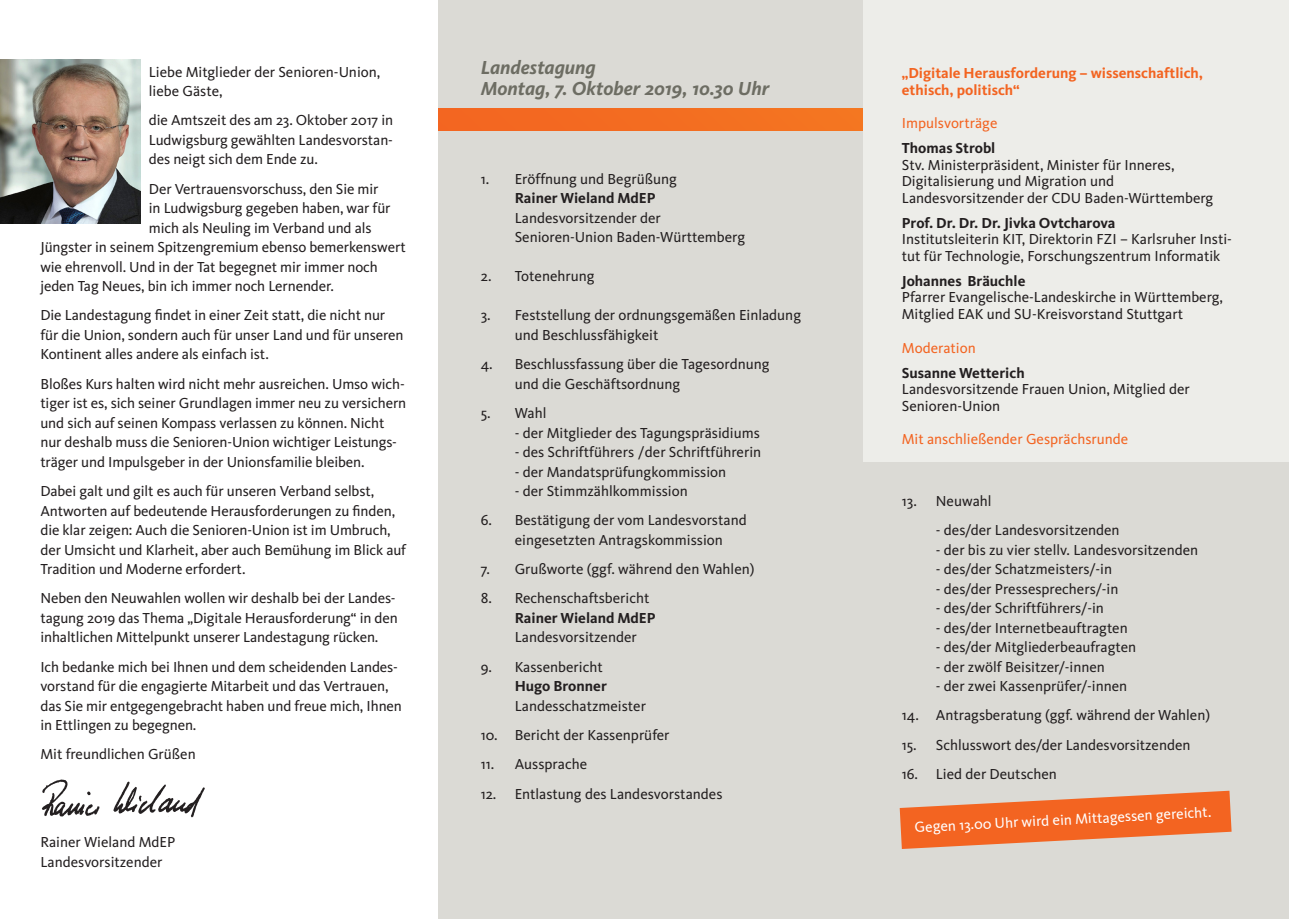
<style>
.page{position:relative;width:1289px;height:919px;background:#fff}
.page>*{position:absolute;margin:0;border:0;box-sizing:border-box;transform-origin:0 0}
.t1{font:italic 700 19.5px/21px "CDU Kievit";color:#6d6d63}
.t2{font:15px/19.5px "CDU Kievit";letter-spacing:-.005em;color:#231f20}
.t3{font:700 15px/16.5px "CDU Kievit";color:#f36421}
.t4{font:15px "CDU Kievit";color:#f36421}
.t5{font:15px "CDU Kievit";color:#fff}
.s1{font-weight:700}
</style>
<div class="page">
<div style="left:438px;top:0;width:850px;height:918px;background:#dbdad5"></div>
<div style="left:438px;top:108px;width:850px;height:23px;background:#f36c21"></div>
<img style="left:0;top:60px;width:140px;height:163px">
<svg style="left:899px;top:790px;width:332px;height:58px"></svg>
<div style="left:863px;top:0;width:425px;height:461px;background:#edede9"></div>
<img style="left:42px;top:779px;width:162px;height:39px">
<p class="t2" style="left:149px;top:62px;width:233px">Liebe Mitglieder der Senioren-Union, liebe Gäste,</p>
<p class="t2" style="left:149px;top:111px;width:246px;text-align:justify">die Amtszeit des am 23. Oktober 2017 in Ludwigsburg gewählten Landesvorstan&shy;des neigt sich dem Ende zu.</p>
<p class="t2" style="left:149px;top:179px;width:231px">Der Vertrauensvorschuss, den Sie mir</p>
<p class="t2" style="left:149px;top:198px;width:243px">in Ludwigsburg gegeben haben, war für</p>
<p class="t2" style="left:149px;top:218px;width:224px">mich als Neuling im Verband und als</p>
<p class="t2" style="left:40px;top:237px;width:367px">Jüngster in seinem Spitzengremium ebenso bemerkenswert</p>
<p class="t2" style="left:40px;top:257px;width:339px">wie ehrenvoll. Und in der Tat begegnet mir immer noch</p>
<p class="t2" style="left:40px;top:276px;width:295px">jeden Tag Neues, bin ich immer noch Lernender.</p>
<p class="t2" style="left:40px;top:306px;width:365px">Die Landestagung findet in einer Zeit statt, die nicht nur für die Union, sondern auch für unser Land und für unseren<br>Kontinent alles andere als einfach ist.</p>
<p class="t2" style="left:40px;top:374px;width:367px">Bloßes Kurs halten wird nicht mehr ausreichen. Umso wich&shy;tiger ist es, sich seiner Grundlagen immer neu zu versichern und sich auf seinen Kompass verlassen zu können. Nicht nur deshalb muss die Senioren-Union wichtiger Leistungs&shy;träger und Impulsgeber in der Unionsfamilie bleiben.</p>
<p class="t2" style="left:40px;top:481px;width:367px">Dabei galt und gilt es auch für unseren Verband selbst, Antworten auf bedeutende Herausforderungen zu finden, die klar zeigen: Auch die Senioren-Union ist im Umbruch, der Umsicht und Klarheit, aber auch Bemühung im Blick auf Tradition und Moderne erfordert.</p>
<p class="t2" style="left:40px;top:588px;width:359px">Neben den Neuwahlen wollen wir deshalb bei der Landes&shy;tagung 2019 das Thema „Digitale Herausforderung“ in den inhaltlichen Mittelpunkt unserer Landestagung rücken.</p>
<p class="t2" style="left:40px;top:657px;width:363px">Ich bedanke mich bei Ihnen und dem scheidenden Landes&shy;vorstand für die engagierte Mitarbeit und das Vertrauen, das Sie mir entgegengebracht haben und freue mich, Ihnen in Ettlingen zu begegnen.</p>
<p class="t2" style="left:40px;top:744px;width:157px">Mit freundlichen Grüßen</p>
<p class="t2" style="left:40px;top:832px;width:137px">Rainer Wieland MdEP<br>Landesvorsitzender</p>
<p class="t1" style="left:480px;top:57px;width:290px">Landestagung<br>Montag, 7. Oktober 2019, 10.30 Uhr</p>
<p class="t2" style="left:514px;top:169px;width:232px;text-indent:-34px">1. Eröffnung und Begrüßung<br><span class="s1">Rainer Wieland MdEP<br></span>Landesvorsitzender der<br>Senioren-Union Baden-Württemberg</p>
<p class="t2" style="left:480px;top:267px;width:115px">2. Totenehrung</p>
<p class="t2" style="left:514px;top:306px;width:288px;text-indent:-34px">3. Feststellung der ordnungsgemäßen Einladung und Beschlussfähigkeit</p>
<p class="t2" style="left:514px;top:354px;width:256px;text-indent:-34px">4. Beschlussfassung über die Tagesordnung und die Geschäftsordnung</p>
<p class="t2" style="left:480px;top:403px;width:67px">5. Wahl</p>
<p class="t2" style="left:514px;top:423px;width:247px">- der Mitglieder des Tagungspräsidiums</p>
<p class="t2" style="left:514px;top:442px;width:248px">- des Schriftführers /der Schriftführerin</p>
<p class="t2" style="left:514px;top:462px;width:213px">- der Mandatsprüfungkommission</p>
<p class="t2" style="left:514px;top:481px;width:175px">- der Stimmzählkommission</p>
<p class="t2" style="left:514px;top:510px;width:233px;text-indent:-34px">6. Bestätigung der vom Landesvorstand eingesetzten Antragskommission</p>
<p class="t2" style="left:480px;top:559px;width:275px">7. Grußworte (ggf. während den Wahlen)</p>
<p class="t2" style="left:514px;top:588px;width:142px;text-indent:-34px">8. Rechenschaftsbericht<br><span class="s1">Rainer Wieland MdEP<br></span>Landesvorsitzender</p>
<p class="t2" style="left:514px;top:657px;width:133px;text-indent:-34px">9. Kassenbericht<br><span class="s1">Hugo Bronner<br></span>Landesschatzmeister</p>
<p class="t2" style="left:480px;top:725px;width:190px">10. Bericht der Kassenprüfer</p>
<p class="t2" style="left:480px;top:754px;width:108px">11. Aussprache</p>
<p class="t2" style="left:480px;top:783px;width:243px">12. Entlastung des Landesvorstandes</p>
<p class="t3" style="left:901px;top:65px;width:303px">„Digitale Herausforderung – wissenschaftlich, ethisch, politisch“</p>
<p class="t4" style="left:901px;top:115px;width:97px">Impulsvorträge</p>
<p class="t2" style="left:901px;top:140px;width:313px;line-height:16.5px"><span class="s1">Thomas Strobl<br></span>Stv. Ministerpräsident, Minister für Inneres, Digitalisierung und Migration und Landesvorsitzender der CDU Baden-Württemberg</p>
<p class="t2" style="left:901px;top:215px;width:331px;line-height:16.5px"><span class="s1">Prof. Dr. Dr. Dr. Jivka Ovtcharova<br></span>Institutsleiterin KIT, Direktorin FZI – Karlsruher Insti&shy;tut für Technologie, Forschungszentrum Informatik</p>
<p class="t2" style="left:901px;top:273px;width:322px;line-height:16.5px"><span class="s1">Johannes Bräuchle<br></span>Pfarrer Evangelische-Landeskirche in Württemberg,<br>Mitglied EAK und SU-Kreisvorstand Stuttgart</p>
<p class="t4" style="left:901px;top:339px;width:75px">Moderation</p>
<p class="t2" style="left:901px;top:364px;width:289px;line-height:16.5px"><span class="s1">Susanne Wetterich<br></span>Landesvorsitzende Frauen Union, Mitglied der<br>Senioren-Union</p>
<p class="t4" style="left:901px;top:430px;width:228px">Mit anschließender Gesprächsrunde</p>
<p class="t2" style="left:901px;top:491px;width:91px">13. Neuwahl</p>
<p class="t2" style="left:935px;top:520px;width:185px">- des/der Landesvorsitzenden</p>
<p class="t2" style="left:935px;top:540px;width:264px">- der bis zu vier stellv. Landesvorsitzenden</p>
<p class="t2" style="left:935px;top:559px;width:178px">- des/der Schatzmeisters/-in</p>
<p class="t2" style="left:935px;top:579px;width:184px">- des/der Pressesprechers/-in</p>
<p class="t2" style="left:935px;top:598px;width:169px">- des/der Schriftführers/-in</p>
<p class="t2" style="left:935px;top:618px;width:193px">- des/der Internetbeauftragten</p>
<p class="t2" style="left:935px;top:637px;width:202px">- des/der Mitgliederbeaufragten</p>
<p class="t2" style="left:935px;top:657px;width:170px">- der zwölf Beisitzer/-innen</p>
<p class="t2" style="left:935px;top:676px;width:193px">- der zwei Kassenprüfer/-innen</p>
<p class="t2" style="left:901px;top:705px;width:310px">14. Antragsberatung (ggf. während der Wahlen)</p>
<p class="t2" style="left:901px;top:735px;width:290px">15. Schlusswort des/der Landesvorsitzenden</p>
<p class="t2" style="left:901px;top:764px;width:157px">16. Lied der Deutschen</p>
<p class="t5" style="left:914px;top:818px;width:298px;rotate:-3deg">Gegen 13.00 Uhr wird ein Mittagessen gereicht.</p>
</div>
